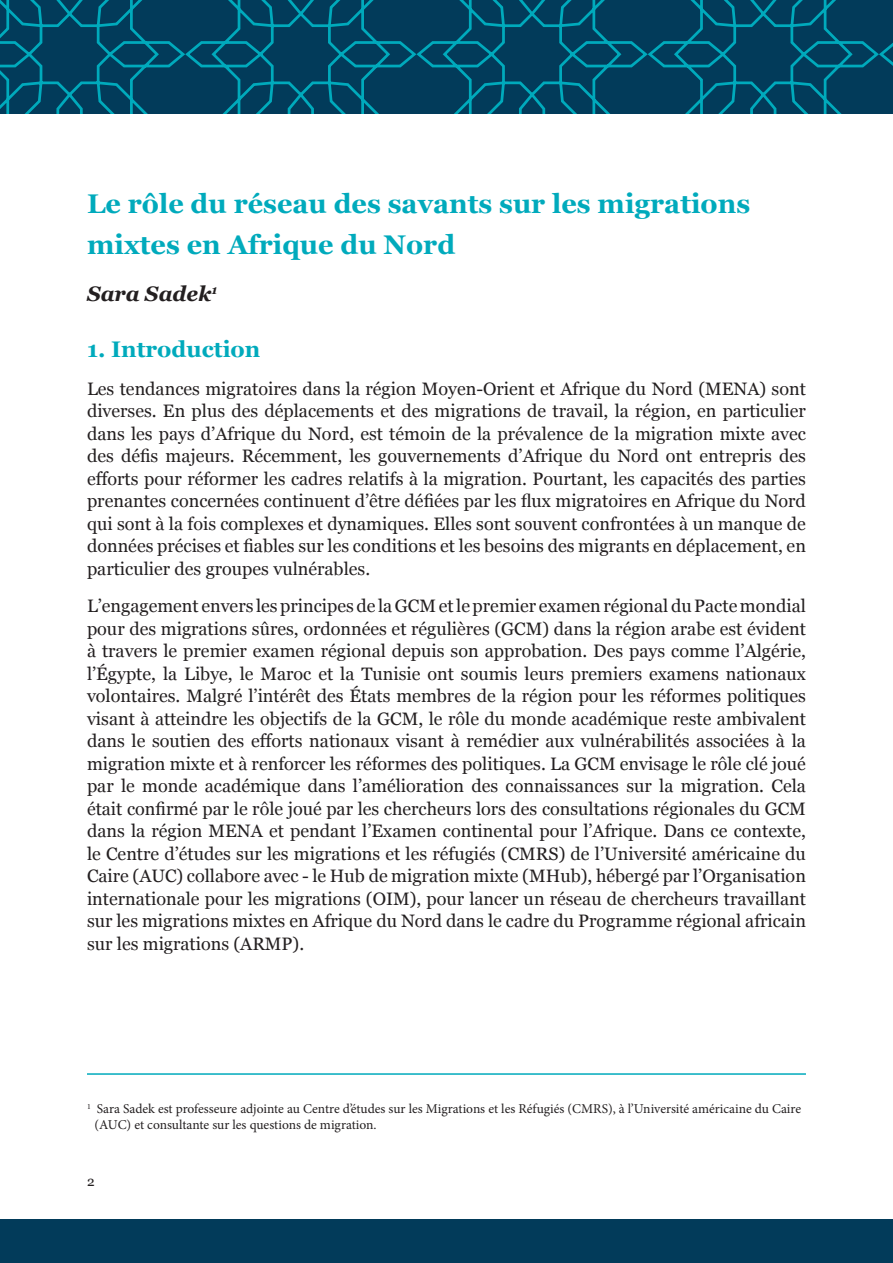
<style>
.page{position:relative;width:893px;height:1263px;background:#fff}
.page>*{position:absolute;margin:0;border:0;box-sizing:border-box;transform-origin:0 0}
.t1{font:700 27px/41.4px "Georgia";color:#00aabc}
.t2{font:700 22.5px "Georgia";color:#00aabc}
.t3{font:italic 700 21px "Georgia";color:#231f20}
.t4{font:18px/22.5px "Georgia";color:#231f20;text-align:justify}
.t5{font:13.5px/16.2px "Minion Pro";color:#231f20}
.t6{font:13.5px "Georgia";color:#231f20}
</style>
<div class="page">
<div style="left:0;top:1220px;width:893px;height:43px;background:#023b5a"></div>
<svg style="left:0;top:0;width:893px;height:114px;background:#014966"></svg>
<hr style="left:87px;top:1073px;width:719px;height:2px;background:#00aabc">
<h1 class="t1" style="left:87px;top:181px;width:665px">Le rôle du réseau des savants sur les migrations mixtes en Afrique du Nord</h1>
<p class="t3" style="left:87px;top:278px;width:132px">Sara Sadek<sup>1</sup></p>
<p class="t2" style="left:87px;top:333px;width:175px">1. Introduction</p>
<p class="t4" style="left:87px;top:377px;width:720px">Les tendances migratoires dans la région Moyen-Orient et Afrique du Nord (MENA) sont diverses. En plus des déplacements et des migrations de travail, la région, en particulier dans les pays d’Afrique du Nord, est témoin de la prévalence de la migration mixte avec des défis majeurs. Récemment, les gouvernements d’Afrique du Nord ont entrepris des efforts pour réformer les cadres relatifs à la migration. Pourtant, les capacités des parties prenantes concernées continuent d’être défiées par les flux migratoires en Afrique du Nord qui sont à la fois complexes et dynamiques. Elles sont souvent confrontées à un manque de données précises et fiables sur les conditions et les besoins des migrants en déplacement, en particulier des groupes vulnérables.</p>
<p class="t4" style="left:87px;top:594px;width:720px">L’engagement envers les principes de la GCM et le premier examen régional du Pacte mondial pour des migrations sûres, ordonnées et régulières (GCM) dans la région arabe est évident à travers le premier examen régional depuis son approbation. Des pays comme l’Algérie, l’Égypte, la Libye, le Maroc et la Tunisie ont soumis leurs premiers examens nationaux volontaires. Malgré l’intérêt des États membres de la région pour les réformes politiques visant à atteindre les objectifs de la GCM, le rôle du monde académique reste ambivalent dans le soutien des efforts nationaux visant à remédier aux vulnérabilités associées à la migration mixte et à renforcer les réformes des politiques. La GCM envisage le rôle clé joué par le monde académique dans l’amélioration des connaissances sur la migration. Cela était confirmé par le rôle joué par les chercheurs lors des consultations régionales du GCM dans la région MENA et pendant l’Examen continental pour l’Afrique. Dans ce contexte, le Centre d’études sur les migrations et les réfugiés (CMRS) de l’Université américaine du Caire (AUC) collabore avec - le Hub de migration mixte (MHub), hébergé par l’Organisation internationale pour les migrations (OIM), pour lancer un réseau de chercheurs travaillant sur les migrations mixtes en Afrique du Nord dans le cadre du Programme régional africain sur les migrations (ARMP).</p>
<p class="t5" style="left:95px;top:1101px;width:708px;text-indent:-8px"><sup>1</sup> Sara Sadek est professeure adjointe au Centre d’études sur les Migrations et les Réfugiés (CMRS), à l’Université américaine du Caire (AUC) et consultante sur les questions de migration.</p>
<p class="t6" style="left:87px;top:1172px;width:9px">2</p>
</div>
